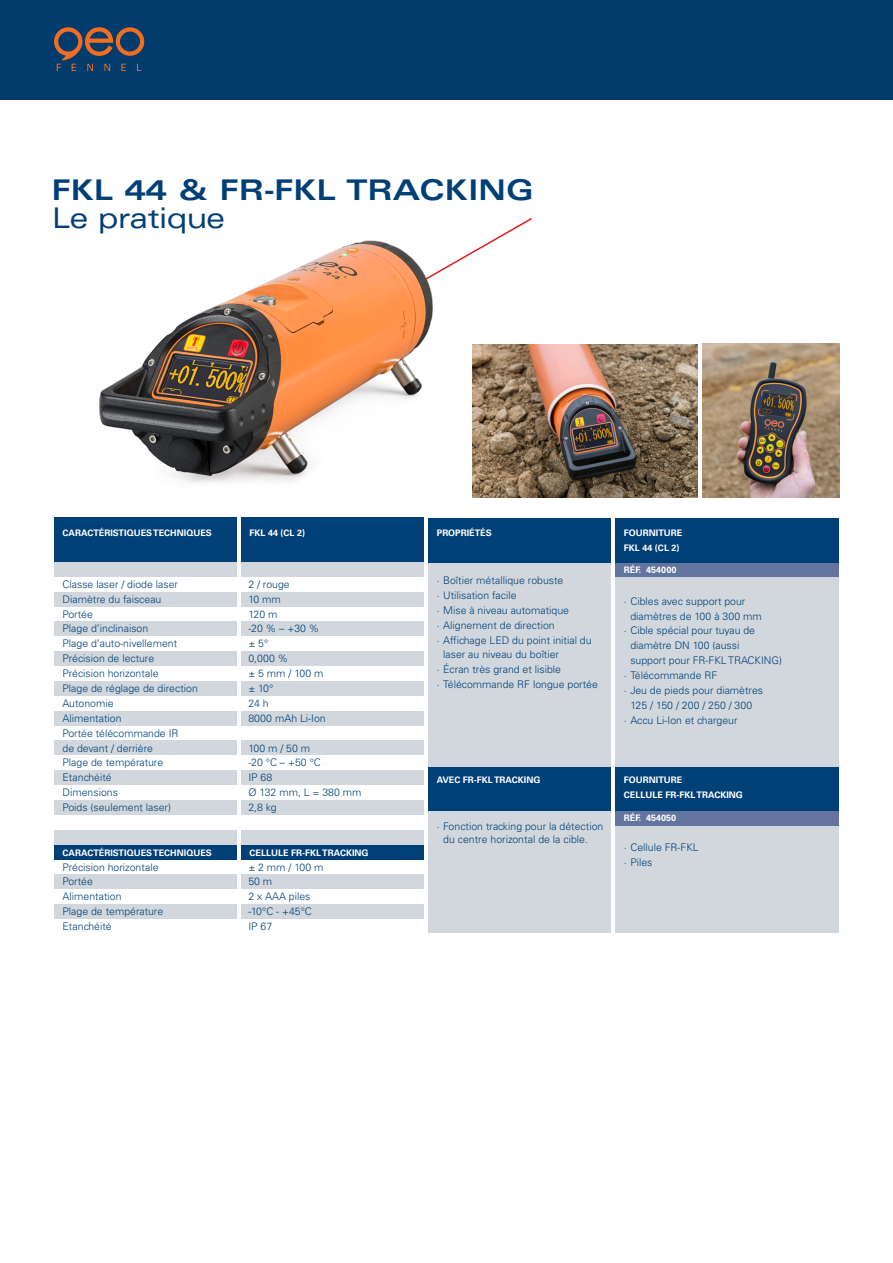
<style>
.page{position:relative;width:893px;height:1263px;background:#fff}
.page>*{position:absolute;margin:0;border:0;box-sizing:border-box;transform-origin:0 0}
.PRODUKT_2_Titel{font:700 expanded 28.5px/28.5px "Univers LT Std";color:#014077}
.Text_in_Kästen{font:300 10.5px/14.9px "Univers LT Std";color:#014077}
.KASTEN_Head_blau{font:700 9px "Univers LT Std";color:#fff}
.s1{font-weight:400}
</style>
<div class="page">
<div style="left:0;top:0;width:893px;height:100px;background:#013c6c"></div>
<svg style="left:54px;top:27px;width:90px;height:44px"></svg>
<img style="left:99px;top:218px;width:485px;height:265px">
<img style="left:472px;top:345px;width:225px;height:153px">
<img style="left:703px;top:344px;width:136px;height:154px">
<div style="left:615px;top:559px;width:224px;height:374px;background:#d1d7dc"></div>
<div style="left:241px;top:517px;width:183px;height:45px;background:#014077"></div>
<div style="left:241px;top:621px;width:183px;height:15px;background:#d1d7dc"></div>
<div style="left:54px;top:621px;width:183px;height:15px;background:#d1d7dc"></div>
<div style="left:241px;top:592px;width:183px;height:15px;background:#d1d7dc"></div>
<div style="left:241px;top:904px;width:183px;height:15px;background:#d1d7dc"></div>
<div style="left:54px;top:592px;width:183px;height:15px;background:#d1d7dc"></div>
<div style="left:54px;top:904px;width:183px;height:15px;background:#d1d7dc"></div>
<div style="left:54px;top:517px;width:183px;height:45px;background:#014077"></div>
<div style="left:241px;top:830px;width:183px;height:15px;background:#d1d7dc"></div>
<div style="left:54px;top:830px;width:183px;height:15px;background:#d1d7dc"></div>
<div style="left:241px;top:651px;width:183px;height:15px;background:#d1d7dc"></div>
<div style="left:54px;top:651px;width:183px;height:15px;background:#d1d7dc"></div>
<div style="left:241px;top:800px;width:183px;height:15px;background:#d1d7dc"></div>
<div style="left:54px;top:800px;width:183px;height:15px;background:#d1d7dc"></div>
<div style="left:241px;top:770px;width:183px;height:15px;background:#d1d7dc"></div>
<div style="left:54px;top:770px;width:183px;height:15px;background:#d1d7dc"></div>
<div style="left:241px;top:740px;width:183px;height:15px;background:#d1d7dc"></div>
<div style="left:54px;top:740px;width:183px;height:15px;background:#d1d7dc"></div>
<div style="left:241px;top:711px;width:183px;height:15px;background:#d1d7dc"></div>
<div style="left:54px;top:711px;width:183px;height:15px;background:#d1d7dc"></div>
<div style="left:241px;top:681px;width:183px;height:15px;background:#d1d7dc"></div>
<div style="left:54px;top:681px;width:183px;height:15px;background:#d1d7dc"></div>
<div style="left:615px;top:562px;width:224px;height:15px;background:#63749e"></div>
<div style="left:615px;top:811px;width:224px;height:14px;background:#63749e"></div>
<div style="left:54px;top:562px;width:183px;height:15px;background:#d1d7dc"></div>
<div style="left:54px;top:874px;width:183px;height:15px;background:#d1d7dc"></div>
<div style="left:241px;top:562px;width:183px;height:15px;background:#d1d7dc"></div>
<div style="left:241px;top:874px;width:183px;height:15px;background:#d1d7dc"></div>
<div style="left:428px;top:559px;width:183px;height:374px;background:#d1d7dc"></div>
<div style="left:428px;top:518px;width:183px;height:44px;background:#014077"></div>
<div style="left:428px;top:767px;width:183px;height:43px;background:#014077"></div>
<div style="left:615px;top:518px;width:224px;height:44px;background:#014077"></div>
<div style="left:615px;top:767px;width:224px;height:43px;background:#014077"></div>
<div style="left:241px;top:845px;width:183px;height:15px;background:#014077"></div>
<div style="left:54px;top:845px;width:183px;height:15px;background:#014077"></div>
<p class="PRODUKT_2_Titel" style="left:52px;top:175px;width:483px">FKL 44 &amp; FR-FKL TRACKING<br><span class="s1">Le pratique</span></p>
<p class="KASTEN_Head_blau" style="left:63px;top:527px;width:151px">CARACTÉRISTIQUES TECHNIQUES</p>
<p class="KASTEN_Head_blau" style="left:250px;top:527px;width:57px">FKL 44 (CL 2)</p>
<p class="KASTEN_Head_blau" style="left:437px;top:527px;width:56px">PROPRIÉTÉS</p>
<p class="KASTEN_Head_blau" style="left:624px;top:527px;width:60px">FOURNITURE</p>
<p class="KASTEN_Head_blau" style="left:624px;top:542px;width:57px">FKL 44 (CL 2)</p>
<p class="KASTEN_Head_blau" style="left:624px;top:565px;width:54px">RÉF. 454000</p>
<p class="Text_in_Kästen" style="left:63px;top:577px;width:117px">Classe laser / diode laser</p>
<p class="Text_in_Kästen" style="left:248px;top:577px;width:43px">2 / rouge</p>
<p class="Text_in_Kästen" style="left:63px;top:591px;width:100px">Diamètre du faisceau</p>
<p class="Text_in_Kästen" style="left:248px;top:591px;width:34px">10 mm</p>
<p class="Text_in_Kästen" style="left:63px;top:606px;width:32px">Portée</p>
<p class="Text_in_Kästen" style="left:248px;top:606px;width:31px">120 m</p>
<p class="Text_in_Kästen" style="left:63px;top:621px;width:87px">Plage d’inclinaison</p>
<p class="Text_in_Kästen" style="left:248px;top:621px;width:73px">-20 % – +30 %</p>
<p class="Text_in_Kästen" style="left:63px;top:636px;width:116px">Plage d’auto-nivellement</p>
<p class="Text_in_Kästen" style="left:248px;top:636px;width:21px">± 5°</p>
<p class="Text_in_Kästen" style="left:63px;top:651px;width:93px">Précision de lecture</p>
<p class="Text_in_Kästen" style="left:248px;top:651px;width:42px">0,000 %</p>
<p class="Text_in_Kästen" style="left:63px;top:666px;width:98px">Précision horizontale</p>
<p class="Text_in_Kästen" style="left:248px;top:666px;width:77px">± 5 mm / 100 m</p>
<p class="Text_in_Kästen" style="left:63px;top:681px;width:137px">Plage de réglage de direction</p>
<p class="Text_in_Kästen" style="left:248px;top:681px;width:26px">± 10°</p>
<p class="Text_in_Kästen" style="left:63px;top:696px;width:53px">Autonomie</p>
<p class="Text_in_Kästen" style="left:248px;top:696px;width:22px">24 h</p>
<p class="Text_in_Kästen" style="left:63px;top:711px;width:61px">Alimentation</p>
<p class="Text_in_Kästen" style="left:248px;top:711px;width:79px">8000 mAh Li-Ion</p>
<p class="Text_in_Kästen" style="left:63px;top:725px;width:118px">Portée télécommande IR</p>
<p class="Text_in_Kästen" style="left:63px;top:740px;width:92px">de devant / derrière</p>
<p class="Text_in_Kästen" style="left:248px;top:740px;width:63px">100 m / 50 m</p>
<p class="Text_in_Kästen" style="left:63px;top:755px;width:102px">Plage de température</p>
<p class="Text_in_Kästen" style="left:248px;top:755px;width:74px">-20 °C – +50 °C</p>
<p class="Text_in_Kästen" style="left:63px;top:770px;width:51px">Etanchéité</p>
<p class="Text_in_Kästen" style="left:248px;top:770px;width:25px">IP 68</p>
<p class="Text_in_Kästen" style="left:63px;top:785px;width:57px">Dimensions</p>
<p class="Text_in_Kästen" style="left:248px;top:785px;width:115px">Ø 132 mm, L = 380 mm</p>
<p class="Text_in_Kästen" style="left:63px;top:800px;width:110px">Poids (seulement laser)</p>
<p class="Text_in_Kästen" style="left:248px;top:800px;width:30px">2,8 kg</p>
<p class="KASTEN_Head_blau" style="left:63px;top:847px;width:151px">CARACTÉRISTIQUES TECHNIQUES</p>
<p class="KASTEN_Head_blau" style="left:250px;top:847px;width:121px">CELLULE FR-FKL TRACKING</p>
<p class="Text_in_Kästen" style="left:63px;top:859px;width:98px">Précision horizontale</p>
<p class="Text_in_Kästen" style="left:248px;top:859px;width:77px">± 2 mm / 100 m</p>
<p class="Text_in_Kästen" style="left:63px;top:874px;width:32px">Portée</p>
<p class="Text_in_Kästen" style="left:248px;top:874px;width:25px">50 m</p>
<p class="Text_in_Kästen" style="left:63px;top:889px;width:61px">Alimentation</p>
<p class="Text_in_Kästen" style="left:248px;top:889px;width:64px">2 x AAA piles</p>
<p class="Text_in_Kästen" style="left:63px;top:904px;width:102px">Plage de température</p>
<p class="Text_in_Kästen" style="left:248px;top:904px;width:65px">-10°C - +45°C</p>
<p class="Text_in_Kästen" style="left:63px;top:919px;width:51px">Etanchéité</p>
<p class="Text_in_Kästen" style="left:248px;top:919px;width:25px">IP 67</p>
<p class="Text_in_Kästen" style="left:437px;top:573px;width:128px">· Boîtier métallique robuste</p>
<p class="Text_in_Kästen" style="left:437px;top:588px;width:81px">· Utilisation facile</p>
<p class="Text_in_Kästen" style="left:437px;top:603px;width:134px">· Mise à niveau automatique</p>
<p class="Text_in_Kästen" style="left:437px;top:617px;width:119px">· Alignement de direction</p>
<p class="Text_in_Kästen" style="left:443px;top:632px;width:150px;text-indent:-6px">· Affichage LED du point initial du laser au niveau du boîtier</p>
<p class="Text_in_Kästen" style="left:437px;top:662px;width:126px">· Écran très grand et lisible</p>
<p class="Text_in_Kästen" style="left:437px;top:677px;width:162px">· Télécommande RF longue portée</p>
<p class="KASTEN_Head_blau" style="left:437px;top:775px;width:105px">AVEC FR-FKL TRACKING</p>
<p class="Text_in_Kästen" style="left:443px;top:819px;width:162px;line-height:13.5px;text-indent:-6px">· Fonction tracking pour la détection du centre horizontal de la cible.</p>
<p class="Text_in_Kästen" style="left:630px;top:593px;width:133px;text-indent:-6px">· Cibles avec support pour diamètres de 100 à 300 mm</p>
<p class="Text_in_Kästen" style="left:630px;top:623px;width:153px;text-indent:-6px">· Cible spécial pour tuyau de diamètre DN 100 (aussi<br>support pour FR-FKL TRACKING)</p>
<p class="Text_in_Kästen" style="left:624px;top:668px;width:95px">· Télécommande RF</p>
<p class="Text_in_Kästen" style="left:624px;top:683px;width:141px;text-align:center">· Jeu de pieds pour diamètres<br>125 / 150 / 200 / 250 / 300</p>
<p class="Text_in_Kästen" style="left:624px;top:713px;width:115px">· Accu Li-Ion et chargeur</p>
<p class="KASTEN_Head_blau" style="left:624px;top:775px;width:60px">FOURNITURE</p>
<p class="KASTEN_Head_blau" style="left:624px;top:790px;width:121px">CELLULE FR-FKL TRACKING</p>
<p class="KASTEN_Head_blau" style="left:624px;top:812px;width:54px">RÉF. 454050</p>
<p class="Text_in_Kästen" style="left:624px;top:840px;width:76px">· Cellule FR-FKL</p>
<p class="Text_in_Kästen" style="left:624px;top:855px;width:30px">· Piles</p>
</div>
